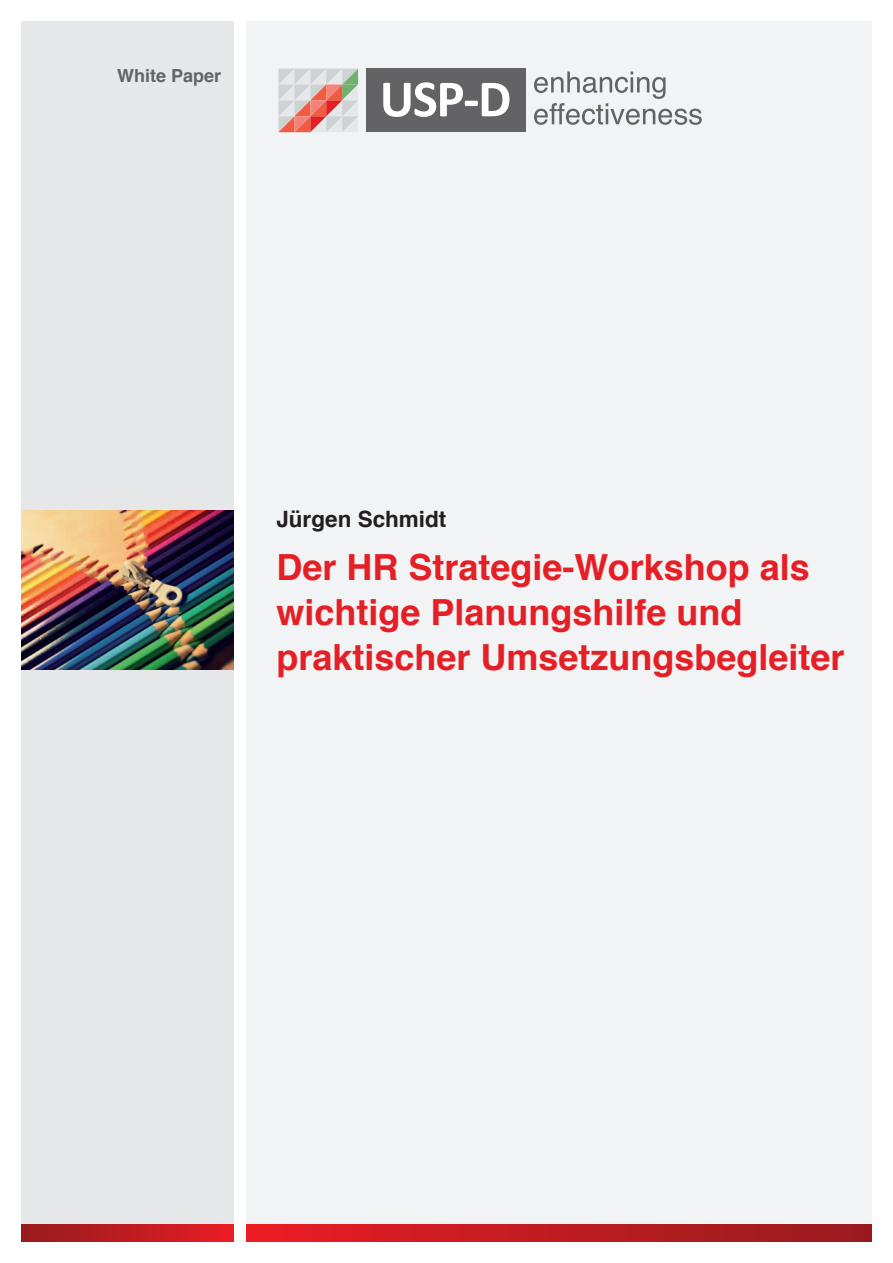
<style>
.page{position:relative;width:893px;height:1263px;background:#fff}
.page>*{position:absolute;margin:0;border:0;box-sizing:border-box;transform-origin:0 0}
.t1{font:700 36px/45px "Helvetica";color:#e41f25}
.t2{font:700 22.5px "Helvetica";color:#231f20}
.t3{font:700 18px "Helvetica";color:#636366}
</style>
<div class="page">
<div style="left:21px;top:21px;width:213px;height:1221px;background:#e6e7e9"></div>
<div style="left:247px;top:21px;width:625px;height:1221px;background:#f2f3f4"></div>
<div style="left:366px;top:69px;width:159px;height:63px;background:#636366"></div>
<svg style="left:383px;top:82px;width:126px;height:35px"></svg>
<svg style="left:279px;top:69px;width:79px;height:63px"></svg>
<svg style="left:534px;top:71px;width:168px;height:54px"></svg>
<div style="left:21px;top:1225px;width:213px;height:17px;background:linear-gradient(to right,#951b1e,#e91c24)"></div>
<div style="left:247px;top:1225px;width:625px;height:17px;background:linear-gradient(to right,#ea1d24,#951b1e)"></div>
<img style="left:21px;top:510px;width:213px;height:160px">
<p class="t3" style="left:117px;top:61px;width:106px">White Paper</p>
<p class="t2" style="left:276px;top:501px;width:172px">Jürgen Schmidt</p>
<p class="t1" style="left:276px;top:545px;width:570px">Der HR Strategie-Workshop als wichtige Planungshilfe und praktischer Umsetzungsbegleiter</p>
</div>
